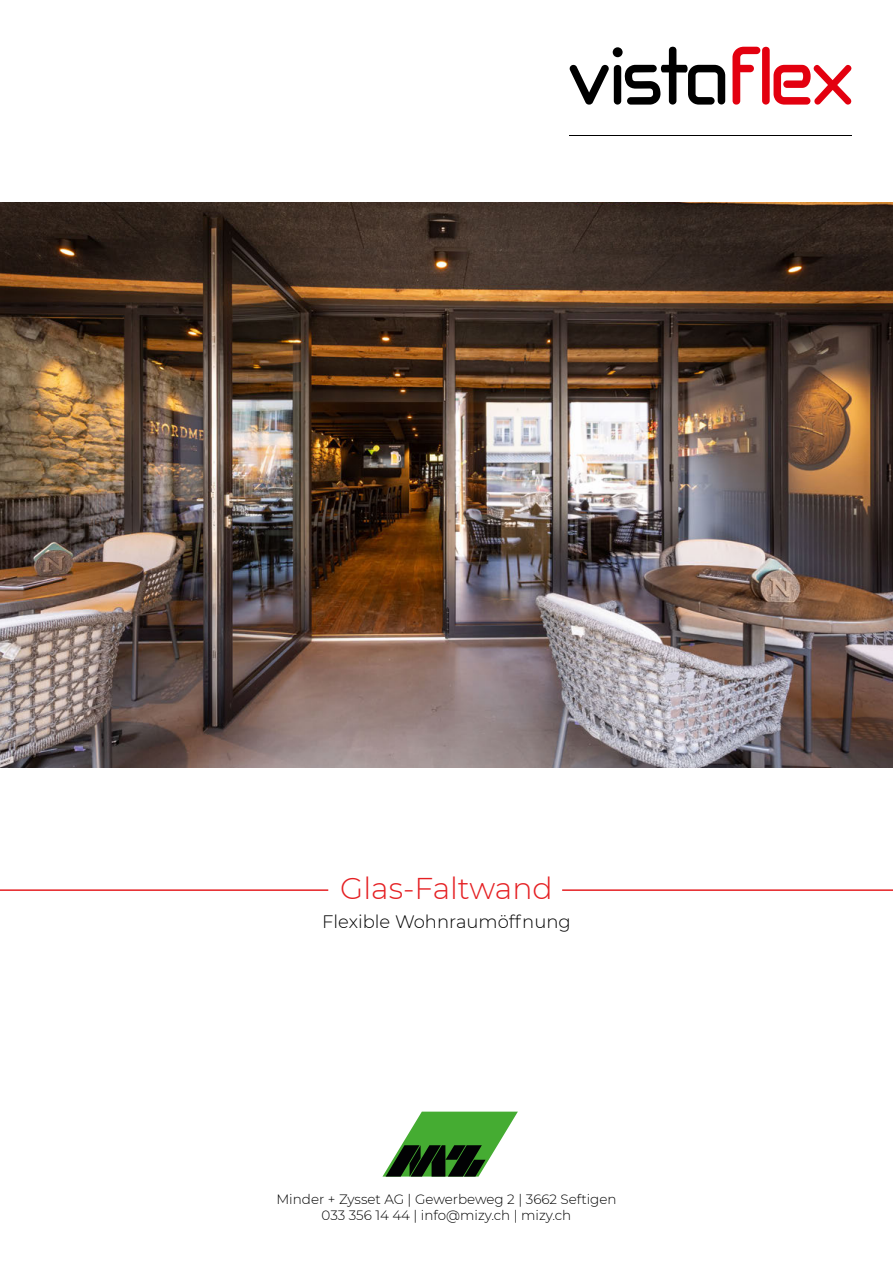
<style>
.page{position:relative;width:893px;height:1263px;background:#fff}
.page>*{position:absolute;margin:0;border:0;box-sizing:border-box;transform-origin:0 0}
.t1{font:85.5px "Bogboo";letter-spacing:-.07em;color:#000}
.t2{font:300 30px "Montserrat";color:#e52023}
.t3{font:300 18px "Montserrat";color:#000}
.t4{font:300 13.5px/16.2px "Montserrat";color:#000;text-align:center}
.s1{color:#e3000f}
</style>
<div class="page">
<hr style="left:0;top:889px;width:328px;height:2px;background:#e52023">
<hr style="left:562px;top:889px;width:331px;height:2px;background:#e52023">
<hr style="left:569px;top:135px;width:282px;height:1px;background:#000">
<img style="left:0;top:202px;width:893px;height:566px">
<svg style="left:383px;top:1111px;width:135px;height:65px"></svg>
<h1 class="t1" style="left:564px;top:23px;width:294px">vista<span class="s1">flex</span></h1>
<h2 class="t2" style="left:340px;top:868px;width:214px">Glas-Faltwand</h2>
<h3 class="t3" style="left:322px;top:910px;width:250px">Flexible Wohnraumöffnung</h3>
<p class="t4" style="left:276px;top:1191px;width:342px">Minder + Zysset AG | Gewerbeweg 2 | 3662 Seftigen<br>033 356 14 44 | info@mizy.ch | mizy.ch</p>
</div>
